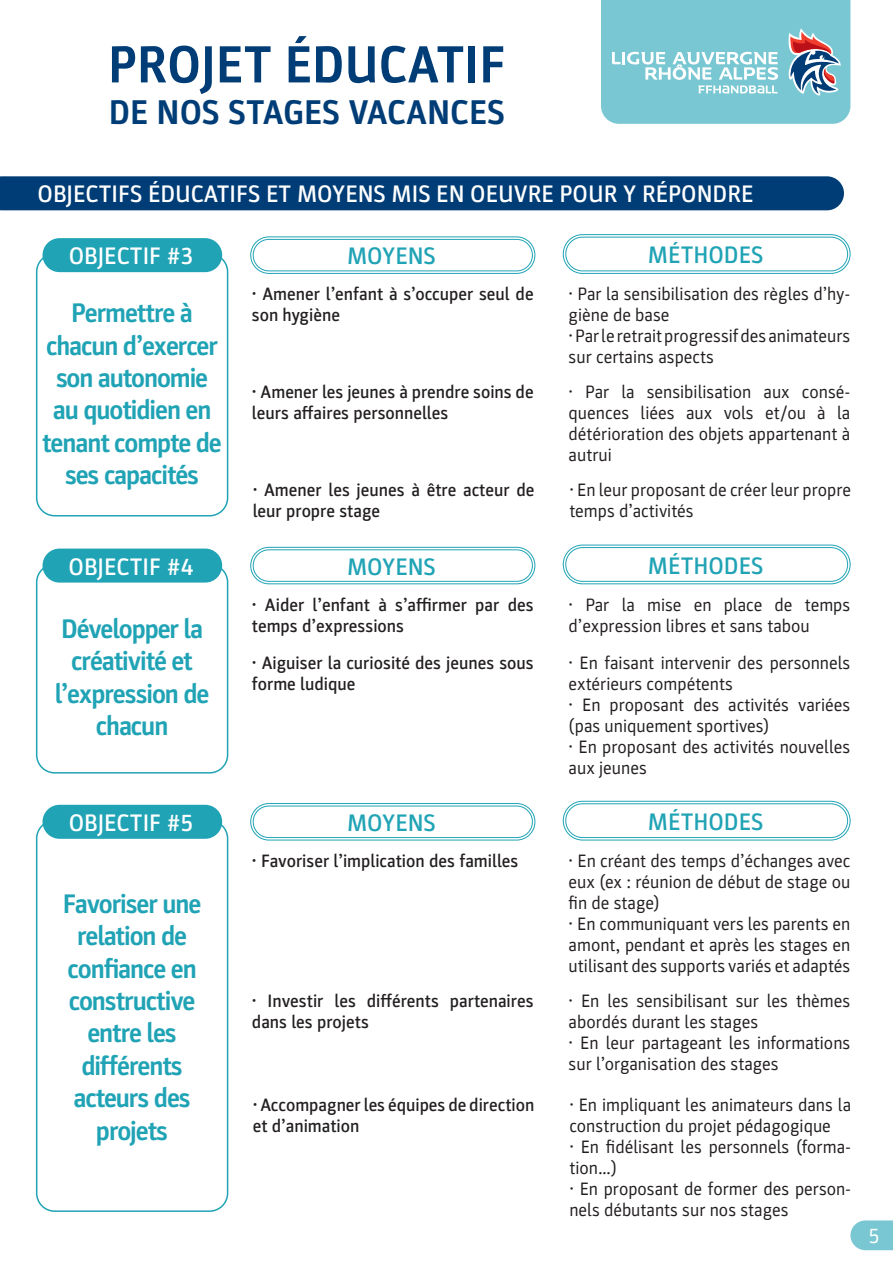
<style>
.page{position:relative;width:893px;height:1263px;background:#fff}
.page>*{position:absolute;margin:0;border:0;box-sizing:border-box;transform-origin:0 0}
.t1{font:700 52.5px "Parka";color:#003d76}
.t2{font:700 34.5px "Parka";color:#003d76}
.t3{font:700 27px/32.4px "Parka";letter-spacing:-.04em;color:#20a3b5;text-align:center}
.t4{font:500 24px "Parka";color:#fff}
.t5{font:500 24px "Parka";color:#20a3b5}
.t6{font:21px "Parka";color:#fff}
.t7{font:18px/21px "Parka";color:#231f20}
.t8{font:500 18px/21px "Parka";color:#231f20}
</style>
<div class="page">
<div style="left:36px;top:253px;width:192px;height:263px;border:2px solid #20a3b5;border-radius:18px"></div>
<div style="left:0;top:176px;width:844px;height:34px;background:#003d76"></div>
<div style="left:43px;top:238px;width:179px;height:34px;background:#20a3b5;border-radius:17px"></div>
<div style="left:250px;top:237px;width:285px;height:37px;border:1px solid #20a3b5;border-radius:18px"></div>
<div style="left:253px;top:239px;width:280px;height:32px;border:1px solid #20a3b5;border-radius:16px"></div>
<div style="left:563px;top:234px;width:287px;height:40px;border:1px solid #20a3b5;border-radius:19px"></div>
<div style="left:565px;top:237px;width:283px;height:34px;border:1px solid #20a3b5;border-radius:17px"></div>
<div style="left:36px;top:564px;width:192px;height:209px;border:2px solid #20a3b5;border-radius:18px"></div>
<div style="left:43px;top:549px;width:179px;height:34px;background:#20a3b5;border-radius:17px"></div>
<div style="left:250px;top:547px;width:285px;height:37px;border:1px solid #20a3b5;border-radius:18px"></div>
<div style="left:253px;top:550px;width:280px;height:32px;border:1px solid #20a3b5;border-radius:16px"></div>
<div style="left:563px;top:545px;width:287px;height:39px;border:1px solid #20a3b5;border-radius:19px"></div>
<div style="left:565px;top:547px;width:283px;height:35px;border:1px solid #20a3b5;border-radius:17px"></div>
<div style="left:36px;top:820px;width:192px;height:392px;border:2px solid #20a3b5;border-radius:18px"></div>
<div style="left:43px;top:805px;width:179px;height:34px;background:#20a3b5;border-radius:17px"></div>
<div style="left:250px;top:803px;width:285px;height:37px;border:1px solid #20a3b5;border-radius:18px"></div>
<div style="left:253px;top:806px;width:280px;height:32px;border:1px solid #20a3b5;border-radius:16px"></div>
<div style="left:563px;top:801px;width:287px;height:39px;border:1px solid #20a3b5;border-radius:19px"></div>
<div style="left:565px;top:803px;width:283px;height:35px;border:1px solid #20a3b5;border-radius:17px"></div>
<svg style="left:850px;top:1220px;width:43px;height:30px"></svg>
<svg style="left:601px;top:0;width:249px;height:124px;background:#84c6d0"></svg>
<p class="t1" style="left:108px;top:35px;width:399px">PROJET ÉDUCATIF</p>
<p class="t2" style="left:109px;top:93px;width:398px">DE NOS STAGES VACANCES</p>
<p class="t4" style="left:38px;top:181px;width:717px">OBJECTIFS ÉDUCATIFS ET MOYENS MIS EN OEUVRE POUR Y RÉPONDRE</p>
<p class="t4" style="left:69px;top:243px;width:126px">OBJECTIF #3</p>
<p class="t5" style="left:347px;top:243px;width:90px">MOYENS</p>
<p class="t5" style="left:648px;top:242px;width:117px">MÉTHODES</p>
<p class="t3" style="left:42px;top:297px;width:181px">Permettre à chacun d’exercer son autonomie au quotidien en tenant compte de ses capacités</p>
<p class="t8" style="left:252px;top:284px;width:283px">• Amener l’enfant à s’occuper seul de son hygiène</p>
<p class="t7" style="left:569px;top:284px;width:283px">• Par la sensibilisation des règles d’hy&shy;giène de base</p>
<p class="t7" style="left:569px;top:326px;width:283px">• Par le retrait progressif des animateurs sur certains aspects</p>
<p class="t8" style="left:252px;top:381px;width:283px">• Amener les jeunes à prendre soins de leurs affaires personnelles</p>
<p class="t7" style="left:569px;top:381px;width:283px;text-align:justify">• Par la sensibilisation aux consé&shy;quences liées aux vols et/ou à la détérioration des objets appartenant à autrui</p>
<p class="t8" style="left:253px;top:479px;width:283px">• Amener les jeunes à être acteur de leur propre stage</p>
<p class="t7" style="left:569px;top:479px;width:283px">• En leur proposant de créer leur propre temps d’activités</p>
<p class="t4" style="left:69px;top:553px;width:126px">OBJECTIF #4</p>
<p class="t5" style="left:347px;top:553px;width:90px">MOYENS</p>
<p class="t5" style="left:648px;top:552px;width:117px">MÉTHODES</p>
<p class="t8" style="left:252px;top:594px;width:283px">• Aider l’enfant à s’affirmer par des temps d’expressions</p>
<p class="t7" style="left:569px;top:594px;width:283px">• Par la mise en place de temps</p>
<p class="t3" style="left:61px;top:612px;width:143px">Développer la</p>
<p class="t7" style="left:569px;top:615px;width:243px">d’expression libres et sans tabou</p>
<p class="t3" style="left:55px;top:645px;width:156px">créativité et l’expression de chacun</p>
<p class="t8" style="left:252px;top:652px;width:283px">• Aiguiser la curiosité des jeunes sous forme ludique</p>
<p class="t7" style="left:569px;top:652px;width:283px">• En faisant intervenir des personnels extérieurs compétents</p>
<p class="t7" style="left:569px;top:694px;width:283px">• En proposant des activités variées (pas uniquement sportives)</p>
<p class="t7" style="left:569px;top:736px;width:283px">• En proposant des activités nouvelles aux jeunes</p>
<p class="t4" style="left:69px;top:809px;width:126px">OBJECTIF #5</p>
<p class="t5" style="left:347px;top:809px;width:90px">MOYENS</p>
<p class="t5" style="left:648px;top:808px;width:117px">MÉTHODES</p>
<p class="t3" style="left:63px;top:887px;width:140px">Favoriser une relation de confiance en constructive entre les différents acteurs des projets</p>
<p class="t8" style="left:252px;top:850px;width:268px">• Favoriser l’implication des familles</p>
<p class="t7" style="left:569px;top:850px;width:283px;text-align:justify">• En créant des temps d’échanges avec eux (ex : réunion de début de stage ou fin de stage)</p>
<p class="t7" style="left:569px;top:913px;width:283px;text-align:justify">• En communiquant vers les parents en amont, pendant et après les stages en utilisant des supports variés et adaptés</p>
<p class="t8" style="left:252px;top:990px;width:283px">• Investir les différents partenaires dans les projets</p>
<p class="t7" style="left:569px;top:990px;width:283px">• En les sensibilisant sur les thèmes abordés durant les stages</p>
<p class="t7" style="left:569px;top:1032px;width:283px">• En leur partageant les informations sur l’organisation des stages</p>
<p class="t8" style="left:253px;top:1094px;width:283px">• Accompagner les équipes de direction et d’animation</p>
<p class="t7" style="left:569px;top:1094px;width:283px">• En impliquant les animateurs dans la construction du projet pédagogique</p>
<p class="t7" style="left:569px;top:1136px;width:283px">• En fidélisant les personnels (forma&shy;tion…)</p>
<p class="t7" style="left:569px;top:1178px;width:283px">• En proposant de former des person&shy;nels débutants sur nos stages</p>
<p class="t6" style="left:869px;top:1224px;width:12px">5</p>
</div>
